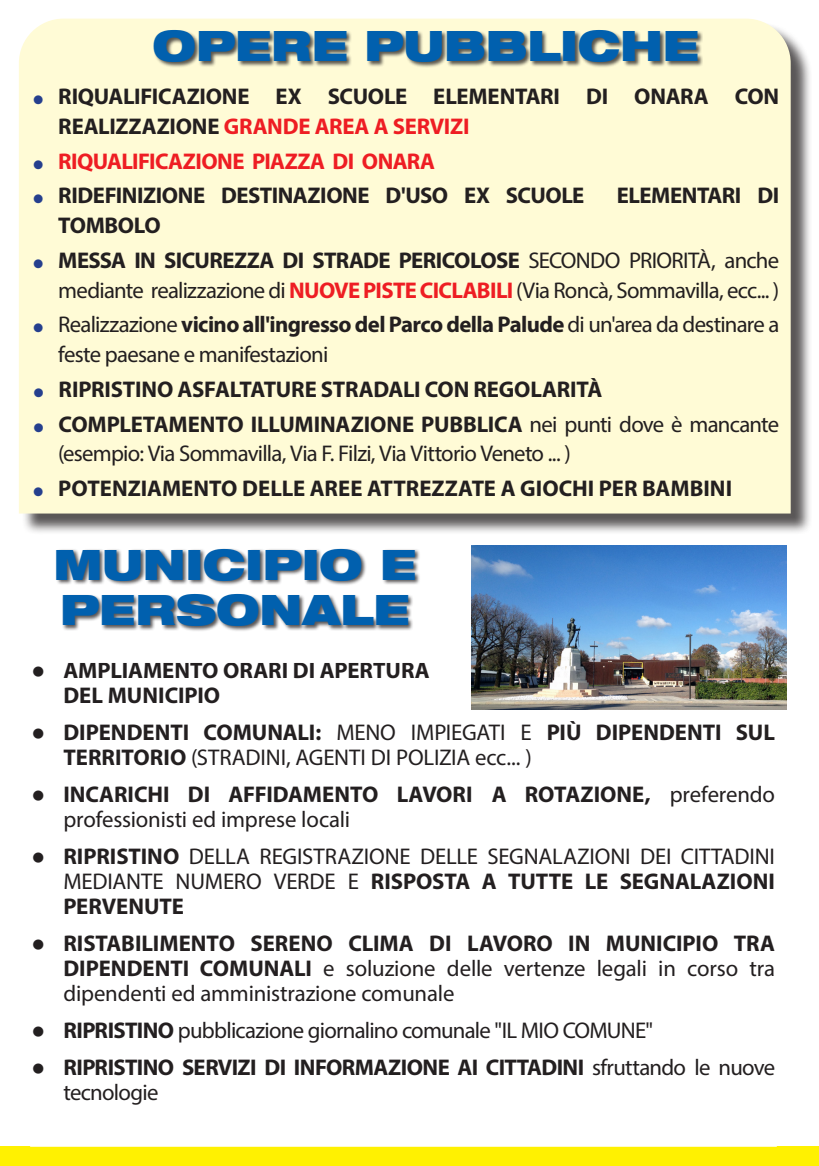
<style>
.page{position:relative;width:819px;height:1166px;background:#fff}
.page>*{position:absolute;margin:0;border:0;box-sizing:border-box;transform-origin:0 0}
.Stile_di_paragrafo_1{font:900 expanded 42px/45.5px "Helvetica Neue LT Std";letter-spacing:-.005em;color:#0160ae}
.X_LISTE_PUNTO_OK{font:900 expanded 42px "Helvetica Neue LT Std";letter-spacing:-.01em;color:#0160ae}
.t1{font:22.75px/25px "Myriad Pro";letter-spacing:-.03em;color:#231f20;text-align:justify}
.t2{font:700 22.75px/25px "Myriad Pro";letter-spacing:-.01em;color:#231f20}
.t3{font:22.75px/25px "Myriad Pro";letter-spacing:-.005em;color:#231f20}
.t4{font:700 22.75px "Myriad Pro";letter-spacing:-.025em;color:#ee1d23}
.s1{color:#253f8e}
.s2{color:#ee1d23}
.s3{font-weight:700}
.s4{font-weight:700;color:#ee1d23}
.s5{font-weight:400}
</style>
<div class="page">
<div style="left:0;top:1147px;width:819px;height:19px;background:#fff101"></div>
<div style="left:21px;top:21px;width:791px;height:514px;background:#231f20;opacity:.75"></div>
<div style="left:19px;top:19px;width:771px;height:494px;background:#fffbd6"></div>
<div style="left:56px;top:548px;width:364px;height:83px;background:#231f20;opacity:.75"></div>
<img style="left:471px;top:545px;width:315px;height:164px">
<div style="left:153px;top:30px;width:550px;height:38px;background:#231f20;opacity:.75"></div>
<p class="X_LISTE_PUNTO_OK" style="left:153px;top:19px;width:547px">OPERE PUBBLICHE</p>
<p class="t2" style="left:58px;top:81px;width:722px;line-height:29.8px;text-indent:-25px"><span class="s1">●</span> RIQUALIFICAZIONE EX SCUOLE ELEMENTARI DI ONARA CON<br>REALIZZAZIONE <span class="s2">GRANDE AREA A SERVIZI</span></p>
<p class="t4" style="left:33px;top:146px;width:403px"><span class="s1">●</span> RIQUALIFICAZIONE PIAZZA DI ONARA</p>
<p class="t2" style="left:33px;top:182px;width:552px"><span class="s1">●</span> RIDEFINIZIONE DESTINAZIONE D'USO EX SCUOLE</p>
<p class="t2" style="left:616px;top:182px;width:164px">ELEMENTARI DI</p>
<p class="t2" style="left:58px;top:212px;width:104px">TOMBOLO</p>
<p class="t1" style="left:33px;top:245px;width:747px;line-height:29.8px;text-align:right"><span class="s1">●</span> <span class="s3">MESSA IN SICUREZZA DI STRADE PERICOLOSE</span> SECONDO PRIORITÀ, anche mediante realizzazione di <span class="s4">NUOVE PISTE CICLABILI</span> (Via Roncà, Sommavilla, ecc... )</p>
<p class="t1" style="left:58px;top:309px;width:722px;line-height:29.8px;text-indent:-25px"><span class="s1">●</span> Realizzazione <span class="s3">vicino all'ingresso del Parco della Palude</span> di un'area da destinare a feste paesane e manifestazioni</p>
<p class="t2" style="left:34px;top:376px;width:570px"><span class="s1">●</span> RIPRISTINO ASFALTATURE STRADALI CON REGOLARITÀ</p>
<p class="t1" style="left:58px;top:409px;width:722px;line-height:29.8px;text-indent:-25px"><span class="s1">●</span> <span class="s3">COMPLETAMENTO ILLUMINAZIONE PUBBLICA</span> nei punti dove è mancante (esempio: Via Sommavilla, Via F. Filzi, Via Vittorio Veneto ... )</p>
<p class="t2" style="left:33px;top:475px;width:700px"><span class="s1">●</span> POTENZIAMENTO DELLE AREE ATTREZZATE A GIOCHI PER BAMBINI</p>
<p class="Stile_di_paragrafo_1" style="left:54px;top:540px;width:364px">MUNICIPIO E<br>PERSONALE</p>
<p class="t2" style="left:63px;top:657px;width:368px">AMPLIAMENTO ORARI DI APERTURA<br>DEL MUNICIPIO</p>
<p class="t3" style="left:63px;top:720px;width:713px"><span class="s3">DIPENDENTI COMUNALI:</span> MENO IMPIEGATI E <span class="s3">PIÙ DIPENDENTI SUL<br>TERRITORIO</span> (STRADINI, AGENTI DI POLIZIA ecc... )</p>
<p class="t2" style="left:63px;top:781px;width:713px">INCARICHI DI AFFIDAMENTO LAVORI A ROTAZIONE, <span class="s5">preferendo professionisti ed imprese locali</span></p>
<p class="t1" style="left:63px;top:843px;width:713px"><span class="s3">RIPRISTINO</span> DELLA REGISTRAZIONE DELLE SEGNALAZIONI DEI CITTADINI MEDIANTE NUMERO VERDE E <span class="s3">RISPOSTA A TUTTE LE SEGNALAZIONI PERVENUTE</span></p>
<p class="t1" style="left:63px;top:930px;width:713px"><span class="s3">RISTABILIMENTO SERENO CLIMA DI LAVORO IN MUNICIPIO TRA DIPENDENTI COMUNALI</span> e soluzione delle vertenze legali in corso tra dipendenti ed amministrazione comunale</p>
<p class="t1" style="left:63px;top:1017px;width:591px"><span class="s3">RIPRISTINO</span> pubblicazione giornalino comunale "IL MIO COMUNE"</p>
<p class="t2" style="left:63px;top:1054px;width:713px">RIPRISTINO SERVIZI DI INFORMAZIONE AI CITTADINI <span class="s5">sfruttando le nuove tecnologie</span></p>
</div>
